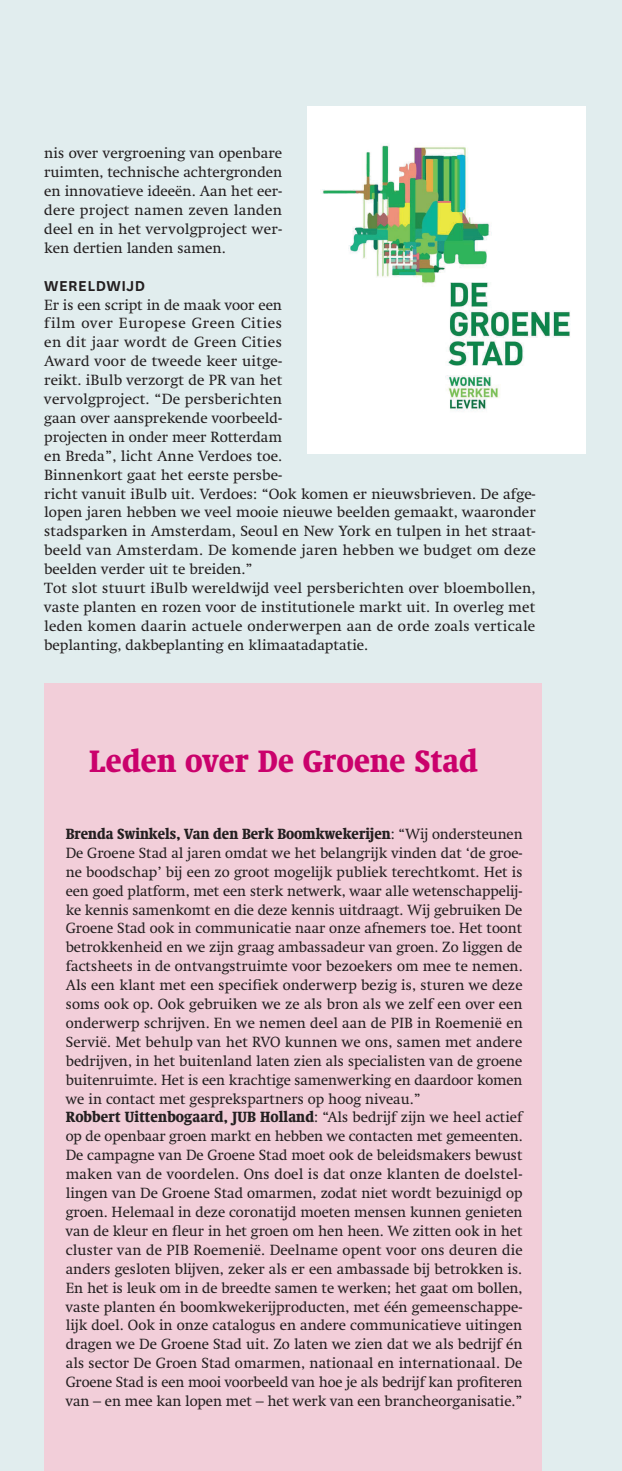
<style>
.page{position:relative;width:622px;height:1471px;background:#e1edee}
.page>*{position:absolute;margin:0;border:0;box-sizing:border-box;transform-origin:0 0}
.t1{font:900 condensed 31.5px "Swift LT Pro";color:#ca016c}
.t2{font:600 16.8px "National";letter-spacing:.03em;color:#231f20}
.t3{font:15.05px/18.9px "Swift LT Pro";color:#231f20}
.s1{font-weight:900;font-stretch:condensed}
</style>
<div class="page">
<div style="left:45px;top:683px;width:497px;height:788px;background:#f2ced9"></div>
<div style="left:307px;top:106px;width:278px;height:347px;background:#fff"></div>
<img style="left:322px;top:145px;width:248px;height:266px">
<p class="t3" style="left:44px;top:144px;width:240px;text-align:justify">nis over vergroening van openbare ruimten, technische achtergronden en innovatieve ideeën. Aan het eer&shy;dere project namen zeven landen deel en in het vervolgproject wer&shy;ken dertien landen samen.</p>
<p class="t2" style="left:44px;top:274px;width:102px">WERELDWIJD</p>
<p class="t3" style="left:44px;top:295px;width:493px">Er is een script in de maak voor een<br>film over Europese Green Cities<br>en dit jaar wordt de Green Cities<br>Award voor de tweede keer uitge-<br>reikt. iBulb verzorgt de PR van het<br>vervolgproject. “De persberichten<br>gaan over aansprekende voorbeeld-<br>projecten in onder meer Rotterdam<br>en Breda”, licht Anne Verdoes toe.<br>Binnenkort gaat het eerste persbe-<br>richt vanuit iBulb uit. Verdoes: “Ook komen er nieuwsbrieven. De afge&shy;lopen jaren hebben we veel mooie nieuwe beelden gemaakt, waaronder stadsparken in Amsterdam, Seoul en New York en tulpen in het straat&shy;beeld van Amsterdam. De komende jaren hebben we budget om deze beelden verder uit te breiden.”<br>Tot slot stuurt iBulb wereldwijd veel persberichten over bloembollen, vaste planten en rozen voor de institutionele markt uit. In overleg met leden komen daarin actuele onderwerpen aan de orde zoals verticale beplanting, dakbeplanting en klimaatadaptatie.</p>
<h1 class="t1" style="left:89px;top:742px;width:390px">Leden over De Groene Stad</h1>
<p class="t3" style="left:66px;top:824px;width:458px"><span class="s1">Brenda Swinkels, Van den Berk Boomkwekerijen</span>: “Wij ondersteunen De Groene Stad al jaren omdat we het belangrijk vinden dat ‘de groe&shy;ne boodschap’ bij een zo groot mogelijk publiek terechtkomt. Het is een goed platform, met een sterk netwerk, waar alle wetenschappelij&shy;ke kennis samenkomt en die deze kennis uitdraagt. Wij gebruiken De Groene Stad ook in communicatie naar onze afnemers toe. Het toont betrokkenheid en we zijn graag ambassadeur van groen. Zo liggen de factsheets in de ontvangstruimte voor bezoekers om mee te nemen.<br>Als een klant met een specifiek onderwerp bezig is, sturen we deze soms ook op. Ook gebruiken we ze als bron als we zelf een over een onderwerp schrijven. En we nemen deel aan de PIB in Roemenië en Servië. Met behulp van het RVO kunnen we ons, samen met andere bedrijven, in het buitenland laten zien als specialisten van de groene buitenruimte. Het is een krachtige samenwerking en daardoor komen we in contact met gesprekspartners op hoog niveau.”<br><span class="s1">Robbert Uittenbogaard, JUB Holland</span>: “Als bedrijf zijn we heel actief op de openbaar groen markt en hebben we contacten met gemeenten.<br>De campagne van De Groene Stad moet ook de beleidsmakers bewust maken van de voordelen. Ons doel is dat onze klanten de doelstel&shy;lingen van De Groene Stad omarmen, zodat niet wordt bezuinigd op groen. Helemaal in deze coronatijd moeten mensen kunnen genieten van de kleur en fleur in het groen om hen heen. We zitten ook in het cluster van de PIB Roemenië. Deelname opent voor ons deuren die anders gesloten blijven, zeker als er een ambassade bij betrokken is.<br>En het is leuk om in de breedte samen te werken; het gaat om bollen, vaste planten én boomkwekerijproducten, met één gemeenschappe&shy;lijk doel. Ook in onze catalogus en andere communicatieve uitingen dragen we De Groene Stad uit. Zo laten we zien dat we als bedrijf én als sector De Groen Stad omarmen, nationaal en internationaal. De Groene Stad is een mooi voorbeeld van hoe je als bedrijf kan profiteren van – en mee kan lopen met – het werk van een brancheorganisatie.”</p>
</div>
